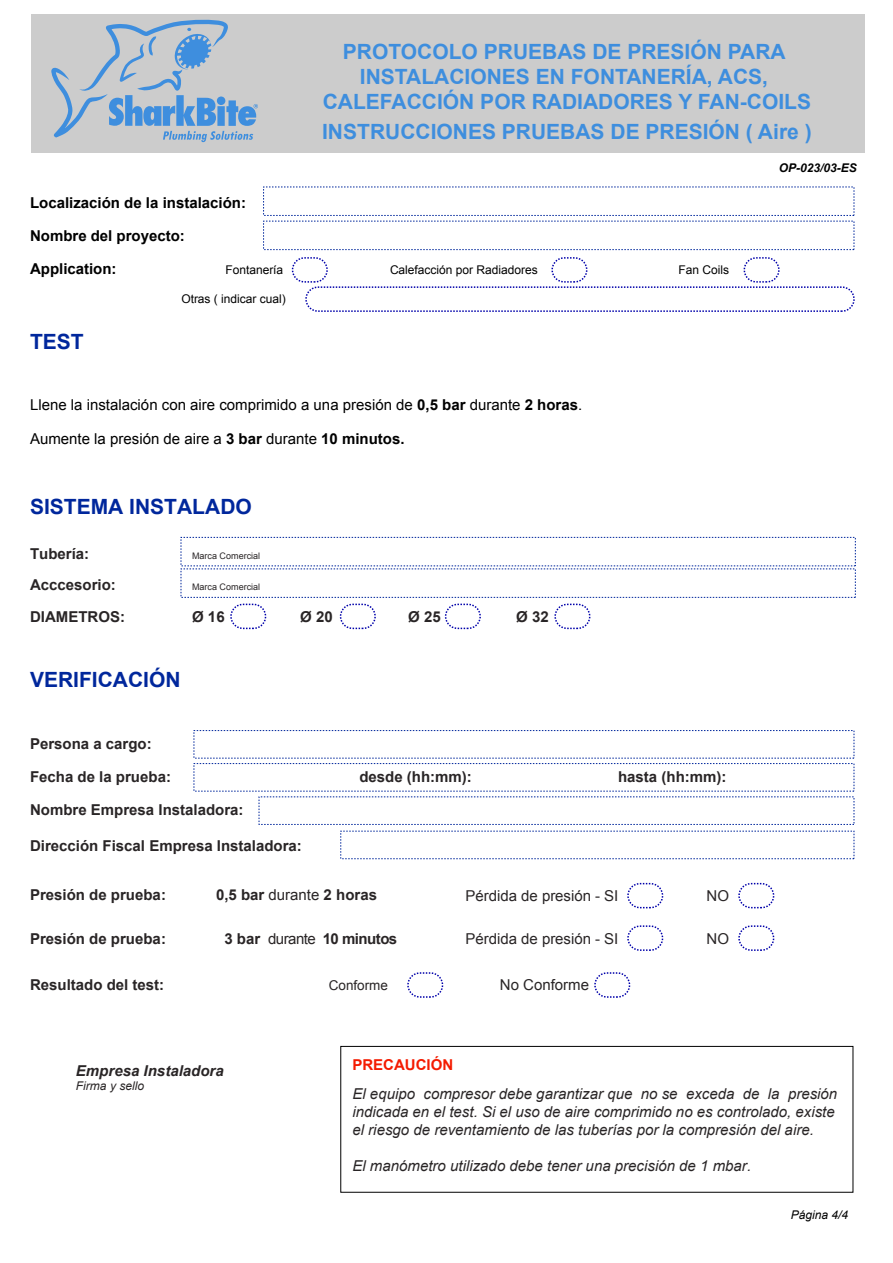
<style>
.page{position:relative;width:893px;height:1263px;background:#fff}
.page>*{position:absolute;margin:0;border:0;box-sizing:border-box;transform-origin:0 0}
.t1{font:700 21px/25.2px "Arial";color:#3e8ede;text-align:center}
.t2{font:700 21px "Arial";color:#00279c}
.t3{font:700 15px/32.7px "Arial";color:#292526}
.t4{font:italic 15px/18px "Arial";color:#292526}
.t5{font:15px "Arial";color:#000}
.t6{font:700 15px/32.8px "Arial";color:#000}
.t7{font:15px "Arial";color:#292526}
.t8{font:700 15px "Arial";letter-spacing:-.035em;color:#292526}
.t9{font:italic 700 15px "Arial";color:#292526}
.t10{font:700 15px "Arial";color:#f41b00}
.t11{font:13.5px "Arial";color:#292526}
.t12{font:12px "Arial";color:#000}
.t13{font:italic 700 12px "Arial";color:#000}
.t14{font:italic 12px "Arial";color:#292526}
.t15{font:italic 12px "Arial";color:#000}
.t16{font:9px "Arial";color:#292526}
.s1{font-weight:700}
.s2{font-weight:400}
</style>
<div class="page">
<div style="left:32px;top:14px;width:833px;height:139px;background:#ccc"></div>
<svg style="left:51px;top:20px;width:207px;height:122px"></svg>
<div style="left:407px;top:972px;width:36px;height:26px;border:2px dashed #0001aa;border-radius:12px"></div>
<div style="left:594px;top:972px;width:36px;height:26px;border:2px dashed #0001aa;border-radius:12px"></div>
<div style="left:627px;top:883px;width:36px;height:25px;border:2px dashed #0001aa;border-radius:12px"></div>
<div style="left:738px;top:883px;width:36px;height:25px;border:2px dashed #0001aa;border-radius:12px"></div>
<div style="left:627px;top:925px;width:36px;height:26px;border:2px dashed #0001aa;border-radius:12px"></div>
<div style="left:738px;top:925px;width:36px;height:26px;border:2px dashed #0001aa;border-radius:12px"></div>
<div style="left:340px;top:1046px;width:513px;height:147px;border:1px solid #000"></div>
<div style="left:230px;top:604px;width:36px;height:25px;border:2px dashed #0001aa;border-radius:12px"></div>
<div style="left:340px;top:604px;width:36px;height:25px;border:2px dashed #0001aa;border-radius:12px"></div>
<div style="left:445px;top:604px;width:36px;height:25px;border:2px dashed #0001aa;border-radius:12px"></div>
<div style="left:554px;top:604px;width:36px;height:25px;border:2px dashed #0001aa;border-radius:12px"></div>
<div style="left:292px;top:257px;width:36px;height:26px;border:2px dashed #0001aa;border-radius:12px"></div>
<div style="left:551px;top:257px;width:36px;height:26px;border:2px dashed #0001aa;border-radius:12px"></div>
<div style="left:743px;top:257px;width:36px;height:26px;border:2px dashed #0001aa;border-radius:12px"></div>
<div style="left:305px;top:286px;width:549px;height:26px;border:2px dashed #0001aa;border-radius:12px"></div>
<h1 class="t1" style="left:323px;top:39px;width:490px">PROTOCOLO PRUEBAS DE PRESIÓN PARA<br>INSTALACIONES EN FONTANERÍA, ACS,<br>CALEFACCIÓN POR RADIADORES Y FAN-COILS</h1>
<h1 class="t1" style="left:322px;top:119px;width:491px">INSTRUCCIONES PRUEBAS DE PRESIÓN ( Aire )</h1>
<p class="t6" style="left:30px;top:187px;width:217px">Localización de la instalación:<br>Nombre del proyecto:<br>Application:</p>
<p class="t12" style="left:225px;top:262px;width:59px">Fontanería</p>
<p class="t12" style="left:390px;top:262px;width:149px">Calefacción por Radiadores</p>
<p class="t12" style="left:678px;top:262px;width:52px">Fan Coils</p>
<p class="t12" style="left:181px;top:290px;width:106px">Otras ( indicar cual)</p>
<h1 class="t2" style="left:30px;top:327px;width:55px">TEST</h1>
<p class="t5" style="left:30px;top:395px;width:553px">Llene la instalación con aire comprimido a una presión de <span class="s1">0,5 bar</span> durante <span class="s1">2 horas</span>.</p>
<p class="t5" style="left:30px;top:429px;width:376px">Aumente la presión de aire a <span class="s1">3 bar</span> durante <span class="s1">10 minutos.</span></p>
<h1 class="t2" style="left:30px;top:492px;width:223px">SISTEMA INSTALADO</h1>
<p class="t3" style="left:30px;top:538px;width:61px">Tubería:</p>
<p class="t16" style="left:192px;top:550px;width:70px">Marca Comercial</p>
<p class="t3" style="left:30px;top:569px;width:87px">Acccesorio:</p>
<p class="t16" style="left:192px;top:581px;width:70px">Marca Comercial</p>
<p class="t3" style="left:30px;top:601px;width:96px">DIAMETROS:</p>
<p class="t3" style="left:192px;top:601px;width:34px">Ø 16</p>
<p class="t3" style="left:300px;top:601px;width:34px">Ø 20</p>
<p class="t3" style="left:408px;top:601px;width:34px">Ø 25</p>
<p class="t3" style="left:516px;top:601px;width:34px">Ø 32</p>
<h1 class="t2" style="left:30px;top:666px;width:152px">VERIFICACIÓN</h1>
<p class="t3" style="left:30px;top:728px;width:142px">Persona a cargo:<br>Fecha de la prueba:</p>
<p class="t3" style="left:30px;top:794px;width:215px">Nombre Empresa Instaladora:</p>
<p class="t3" style="left:359px;top:761px;width:114px">desde (hh:mm):</p>
<p class="t3" style="left:618px;top:761px;width:110px">hasta (hh:mm):</p>
<p class="t3" style="left:30px;top:830px;width:273px">Dirección Fiscal Empresa Instaladora:</p>
<p class="t3" style="left:30px;top:879px;width:137px">Presión de prueba:</p>
<p class="t3" style="left:216px;top:879px;width:162px">0,5 bar <span class="s2">durante</span> 2 horas</p>
<p class="t7" style="left:465px;top:886px;width:154px">Pérdida de presión - SI</p>
<p class="t7" style="left:706px;top:886px;width:24px">NO</p>
<p class="t3" style="left:30px;top:923px;width:137px">Presión de prueba:</p>
<p class="t8" style="left:224px;top:929px;width:174px">3 bar <span class="s2">durante</span> 10 minutos</p>
<p class="t7" style="left:465px;top:929px;width:154px">Pérdida de presión - SI</p>
<p class="t7" style="left:706px;top:929px;width:24px">NO</p>
<p class="t3" style="left:30px;top:969px;width:136px">Resultado del test:</p>
<p class="t11" style="left:329px;top:977px;width:61px">Conforme</p>
<p class="t7" style="left:500px;top:975px;width:91px">No Conforme</p>
<p class="t13" style="left:778px;top:159px;width:80px">OP-023/03-ES</p>
<p class="t9" style="left:76px;top:1060px;width:149px">Empresa Instaladora</p>
<p class="t14" style="left:76px;top:1078px;width:70px">Firma y sello</p>
<p class="t10" style="left:352px;top:1055px;width:102px">PRECAUCIÓN</p>
<p class="t4" style="left:352px;top:1085px;width:486px">El equipo compresor debe garantizar que no se exceda de la presión indicada en el test. Si el uso de aire comprimido no es controlado, existe el riesgo de reventamiento de las tuberías por la compresión del aire.</p>
<p class="t4" style="left:352px;top:1157px;width:400px">El manómetro utilizado debe tener una precisión de 1 mbar.</p>
<p class="t15" style="left:790px;top:1207px;width:59px">Página 4/4</p>
</div>
